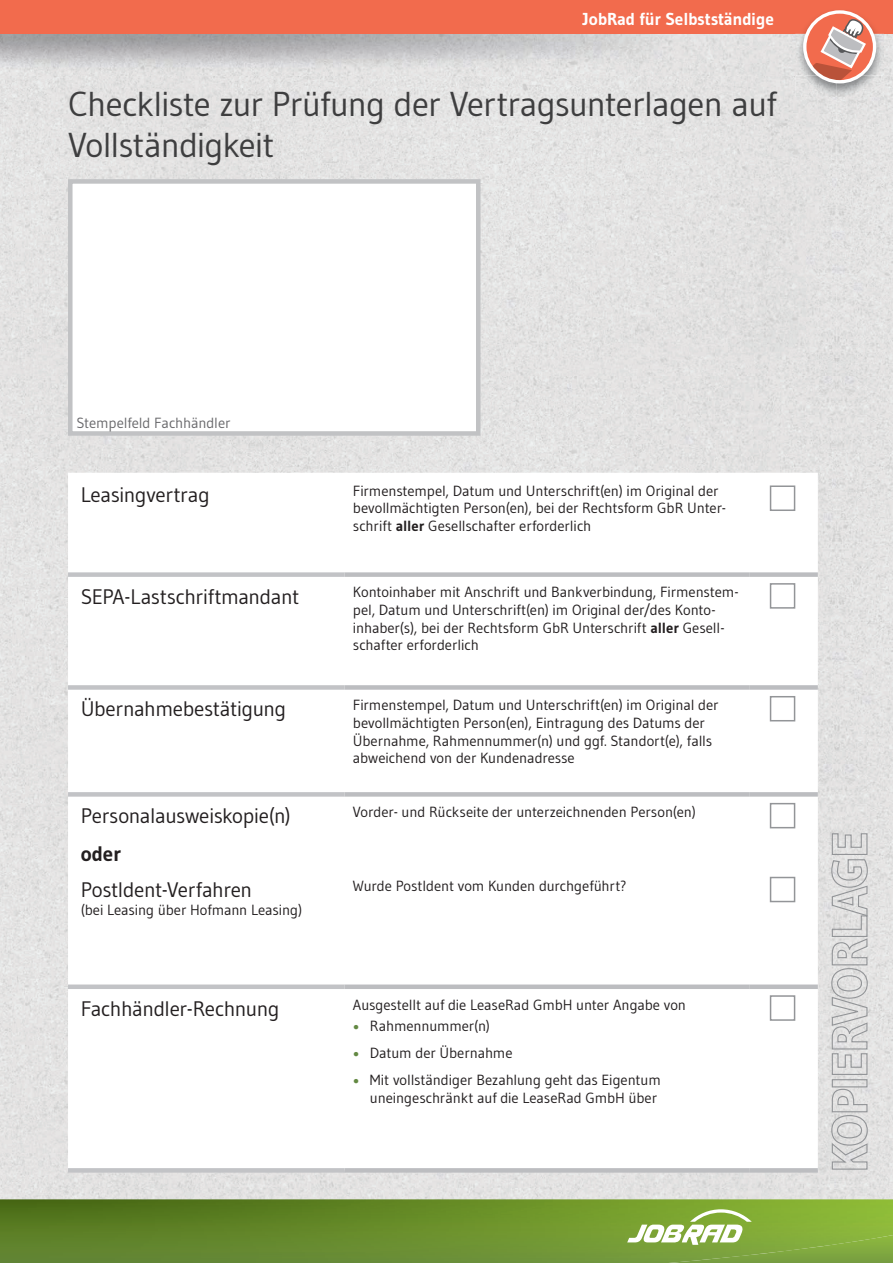
<style>
.page{position:relative;width:893px;height:1263px;background:#fff}
.page>*{position:absolute;margin:0;border:0;box-sizing:border-box;transform-origin:0 0}
.t1{font:34.5px/41.4px "Gudea";letter-spacing:-.025em;color:#3e3e3f}
.t2{font:21px "Gudea";letter-spacing:-.02em;color:#231f20}
.t3{font:700 21px "Gudea";color:#231f20}
.t4{font:700 17.25px "Gudea";letter-spacing:-.01em;color:#fff}
.t5{font:14.7px/17.7px "Gudea";letter-spacing:-.005em;color:#231f20}
.t6{font:14.7px "Gudea";letter-spacing:-.01em;color:#69696c}
.s1{font-weight:700}
.s2{font-weight:700;color:#638942}
</style>
<div class="page">
<img style="left:0;top:34px;width:256px;height:1165px">
<img style="left:256px;top:76px;width:637px;height:1123px">
<img style="left:0;top:1199px;width:893px;height:64px">
<svg style="left:627px;top:1209px;width:266px;height:54px;background:#8fb350"></svg>
<div style="left:68px;top:179px;width:412px;height:257px;background:#fff;border:4px solid #c1c2c4"></div>
<svg style="left:68px;top:473px;width:750px;height:695px"></svg>
<hr style="left:750px;top:1168px;width:68px;height:4px;background:#bcbdc0">
<div style="left:750px;top:984px;width:68px;height:5px;background:#bcbdc0"></div>
<div style="left:68px;top:792px;width:276px;height:5px;background:#c2c3c6"></div>
<div style="left:68px;top:984px;width:276px;height:5px;background:#c2c3c6"></div>
<hr style="left:68px;top:1168px;width:276px;height:4px;background:#c2c3c6">
<div style="left:750px;top:792px;width:68px;height:5px;background:#bcbdc0"></div>
<div style="left:750px;top:685px;width:68px;height:5px;background:#bcbdc0"></div>
<div style="left:750px;top:572px;width:68px;height:5px;background:#bcbdc0"></div>
<div style="left:68px;top:572px;width:276px;height:5px;background:#c2c3c6"></div>
<div style="left:68px;top:685px;width:276px;height:5px;background:#c2c3c6"></div>
<div style="left:344px;top:572px;width:406px;height:5px;background:#bcbdc0"></div>
<div style="left:344px;top:685px;width:406px;height:5px;background:#bcbdc0"></div>
<div style="left:344px;top:792px;width:406px;height:5px;background:#bcbdc0"></div>
<div style="left:344px;top:984px;width:406px;height:5px;background:#bcbdc0"></div>
<hr style="left:344px;top:1168px;width:406px;height:4px;background:#bcbdc0">
<div style="left:770px;top:485px;width:25px;height:26px;border:2px solid #939598"></div>
<div style="left:770px;top:583px;width:25px;height:26px;border:2px solid #939598"></div>
<div style="left:770px;top:696px;width:25px;height:25px;border:2px solid #939598"></div>
<div style="left:770px;top:803px;width:25px;height:25px;border:2px solid #939598"></div>
<div style="left:770px;top:877px;width:25px;height:25px;border:2px solid #939598"></div>
<div style="left:770px;top:995px;width:25px;height:26px;border:2px solid #939598"></div>
<svg style="left:831px;top:1088px;width:37px;height:82px;background:#d2d2d2"></svg>
<div style="left:832px;top:1079px;width:35px;height:8px;border:1px solid #939598"></div>
<svg style="left:831px;top:833px;width:37px;height:242px;background:#d3d3d3"></svg>
<img style="left:874px;top:34px;width:19px;height:42px">
<img style="left:256px;top:34px;width:555px;height:42px">
<div style="left:0;top:0;width:893px;height:34px;background:#f26b4d"></div>
<img style="left:796px;top:76px;width:88px;height:21px">
<img style="left:796px;top:23px;width:88px;height:11px">
<svg style="left:805px;top:12px;width:69px;height:70px"></svg>
<div style="left:803px;top:10px;width:73px;height:73px;border:3px solid #fff;border-radius:50%"></div>
<svg style="left:811px;top:10px;width:63px;height:72px"></svg>
<p class="t4" style="left:583px;top:8px;width:192px">JobRad für Selbstständige</p>
<h1 class="t1" style="left:68px;top:82px;width:710px">Checkliste zur Prüfung der Vertragsunterlagen auf<br>Vollständigkeit</h1>
<p class="t6" style="left:77px;top:413px;width:155px">Stempelfeld Fachhändler</p>
<h2 class="t2" style="left:81px;top:481px;width:130px">Leasingvertrag</h2>
<p class="t5" style="left:353px;top:481px;width:375px">Firmenstempel, Datum und Unterschrift(en) im Original der bevollmächtigten Person(en), bei der Rechtsform GbR Unter&shy;schrift <span class="s1">aller</span> Gesellschafter erforderlich</p>
<h2 class="t2" style="left:81px;top:583px;width:220px">SEPA-Lastschriftmandant</h2>
<p class="t5" style="left:353px;top:583px;width:387px">Kontoinhaber mit Anschrift und Bankverbindung, Firmenstem&shy;pel, Datum und Unterschrift(en) im Original der/des Konto&shy;inhaber(s), bei der Rechtsform GbR Unterschrift <span class="s1">aller</span> Gesell&shy;schafter erforderlich</p>
<h2 class="t2" style="left:81px;top:696px;width:207px">Übernahmebestätigung</h2>
<p class="t5" style="left:353px;top:696px;width:367px">Firmenstempel, Datum und Unterschrift(en) im Original der bevollmächtigten Person(en), Eintragung des Datums der Übernahme, Rahmennummer(n) und ggf. Standort(e), falls abweichend von der Kundenadresse</p>
<h2 class="t2" style="left:81px;top:803px;width:211px">Personalausweiskopie(n)</h2>
<p class="t5" style="left:353px;top:803px;width:344px">Vorder- und Rückseite der unterzeichnenden Person(en)</p>
<h2 class="t3" style="left:81px;top:840px;width:42px">oder</h2>
<h2 class="t2" style="left:81px;top:877px;width:173px">PostIdent-Verfahren</h2>
<p class="t5" style="left:81px;top:900px;width:223px">(bei Leasing über Hofmann Leasing)</p>
<p class="t5" style="left:353px;top:877px;width:275px">Wurde PostIdent vom Kunden durchgeführt?</p>
<h2 class="t2" style="left:81px;top:995px;width:200px">Fachhändler-Rechnung</h2>
<p class="t5" style="left:353px;top:995px;width:335px">Ausgestellt auf die LeaseRad GmbH unter Angabe von</p>
<p class="t5" style="left:353px;top:1017px;width:139px"><span class="s2">•</span> Rahmennummer(n)</p>
<p class="t5" style="left:353px;top:1044px;width:161px"><span class="s2">•</span> Datum der Übernahme</p>
<p class="t5" style="left:353px;top:1071px;width:309px;text-align:right"><span class="s2">•</span> Mit vollständiger Bezahlung geht das Eigentum uneingeschränkt auf die LeaseRad GmbH über</p>
</div>
